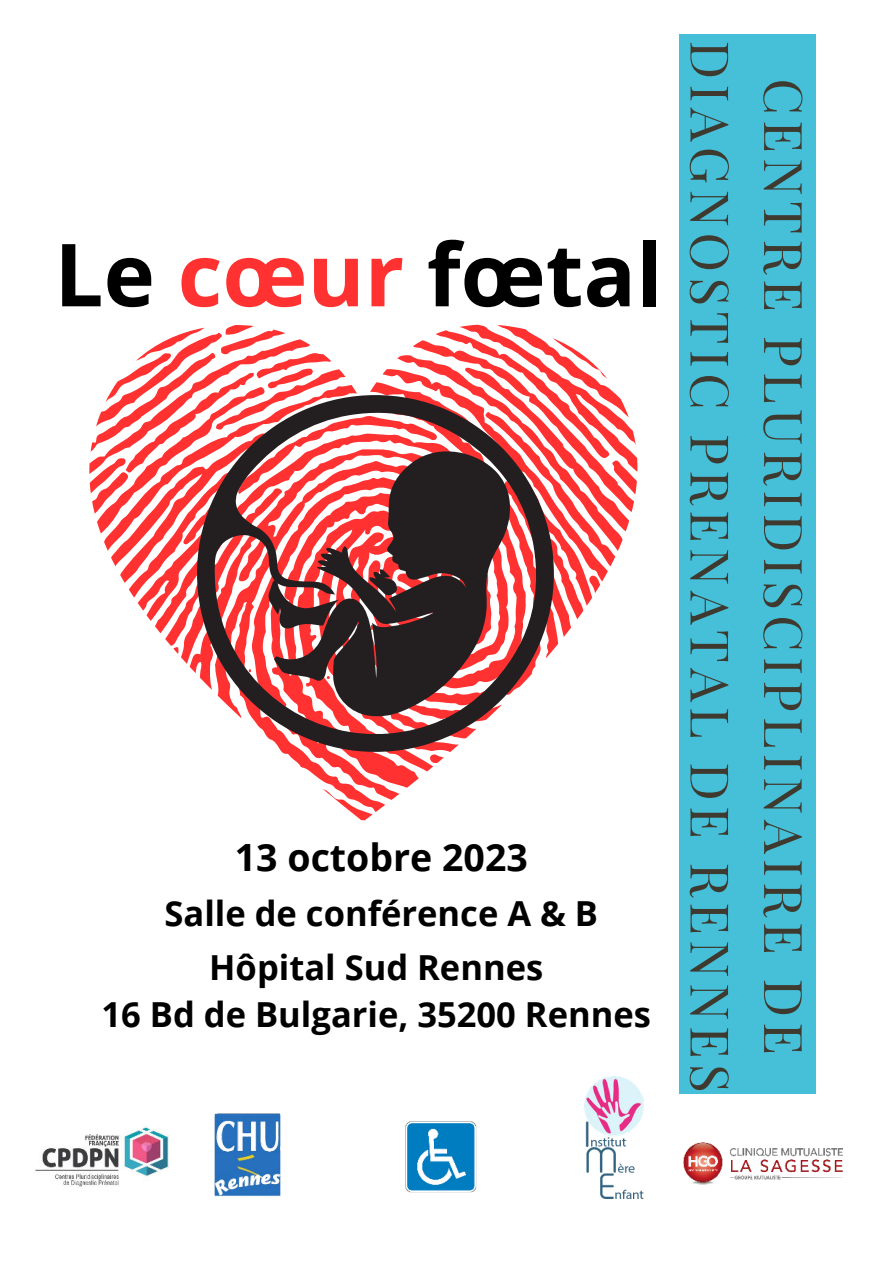
<style>
.page{position:relative;width:893px;height:1264px;background:#fff}
.page>*{position:absolute;margin:0;border:0;box-sizing:border-box;transform-origin:0 0}
.t1{font:700 87px "Open Sans";color:#000}
.t2{font:53.25px/73.5px "Playfair Display";letter-spacing:.1em;color:#3e3a2f;text-align:center}
.t3{font:700 37.5px "Open Sans";color:#000}
.t4{font:700 34.5px/53.8px "Open Sans";color:#000;text-align:center}
.s1{color:#ff3131}
</style>
<div class="page">
<svg style="left:282px;top:752px;width:151px;height:60px"></svg>
<svg style="left:323px;top:789px;width:49px;height:31px"></svg>
<svg style="left:428px;top:754px;width:16px;height:9px"></svg>
<svg style="left:89px;top:325px;width:548px;height:348px"></svg>
<svg style="left:197px;top:395px;width:357px;height:357px"></svg>
<div style="left:679px;top:34px;width:137px;height:1059px;background:#46bfd8"></div>
<img style="left:214px;top:1113px;width:67px;height:83px">
<img style="left:405px;top:1121px;width:72px;height:72px">
<img style="left:584px;top:1076px;width:59px;height:122px">
<img style="left:35px;top:1126px;width:134px;height:61px">
<img style="left:683px;top:1142px;width:160px;height:43px">
<h1 class="t1" style="left:54px;top:213px;width:609px">Le <span class="s1">cœur</span> fœtal</h1>
<p class="t3" style="left:235px;top:831px;width:294px">13 octobre 2023</p>
<p class="t4" style="left:164px;top:885px;width:435px">Salle de conférence A &amp; B<br>Hôpital Sud Rennes</p>
<p class="t4" style="left:102px;top:986px;width:551px">16 Bd de Bulgarie, 35200 Rennes</p>
<h2 class="t2" style="left:825px;top:41px;width:1053px;rotate:90deg">CENTRE PLURIDISCIPLINAIRE DE<br>DIAGNOSTIC PRENATAL DE RENNES</h2>
</div>
